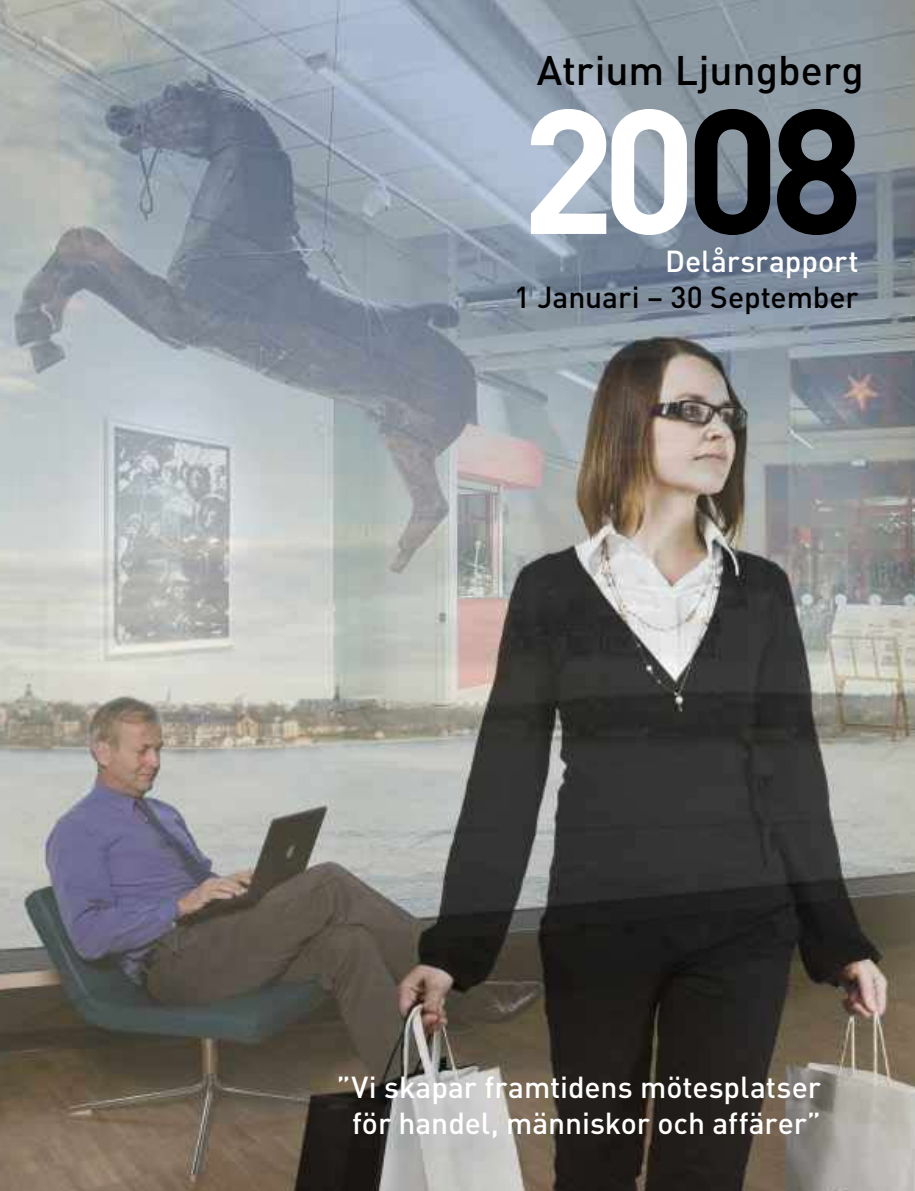
<style>
.page{position:relative;width:915px;height:1191px;background:#fff}
.page>*{position:absolute;margin:0;border:0;box-sizing:border-box;transform-origin:0 0}
.t1{font:700 174px "DIN";color:#fff}
.t2{font:500 40.8px "DIN";color:#000}
.t3{font:500 30px/36px "DIN";color:#fff;text-align:center}
.t4{font:500 30px "DIN";letter-spacing:-.005em;color:#000}
.s1{color:#000}
</style>
<div class="page">
<img style="left:0;top:0;width:914px;height:1191px">
<h2 class="t2" style="left:536px;top:44px;width:328px">Atrium Ljungberg</h2>
<h1 class="t1" style="left:520px;top:57px;width:344px">20<span class="s1">08</span></h1>
<p class="t3" style="left:665px;top:242px;width:195px">Delårsrapport</p>
<p class="t4" style="left:514px;top:278px;width:346px">1 Januari – 30 September</p>
<p class="t3" style="left:337px;top:1068px;width:485px">”Vi skapar framtidens mötesplatser för handel, människor och affärer”</p>
</div>
